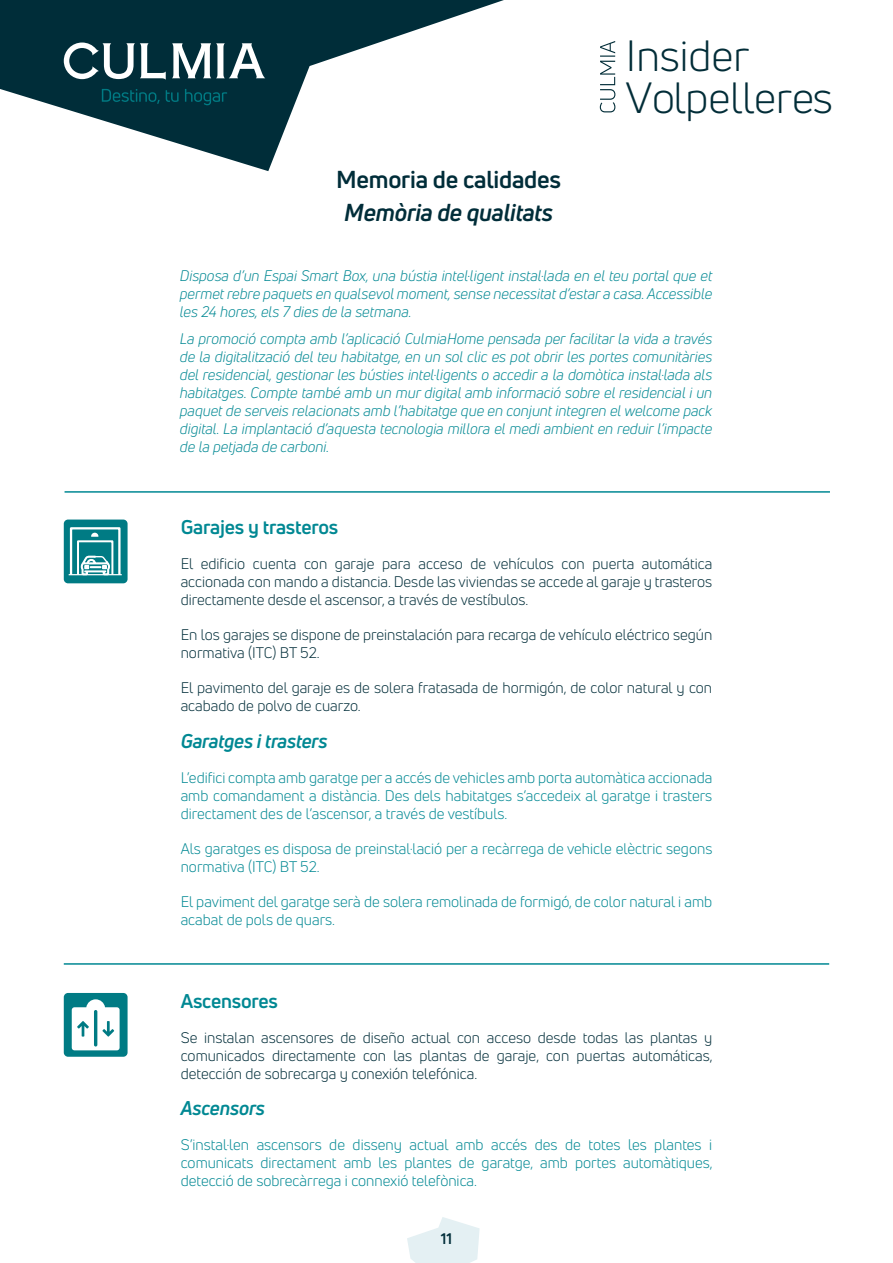
<style>
.page{position:relative;width:893px;height:1263px;background:#fff}
.page>*{position:absolute;margin:0;border:0;box-sizing:border-box;transform-origin:0 0}
.t1{font:42.75px/41.8px "Uni Neue";color:#022d38}
.t2{font:700 24px "Uni Neue";letter-spacing:-.01em;color:#002d39}
.t3{font:italic 700 24px "Uni Neue";letter-spacing:-.01em;color:#002d39}
.t4{font:700 19.5px "Uni Neue";letter-spacing:-.01em;color:#008893}
.t5{font:italic 700 19.5px "Uni Neue";letter-spacing:-.01em;color:#008893}
.t6{font:italic 15px/18px "Uni Neue";color:#008893;text-align:justify}
.t7{font:15px/18px "Uni Neue";color:#008893;text-align:justify}
.t8{font:15px/18px "Uni Neue";color:#002d39;text-align:justify}
.t9{font:700 15px "Uni Neue";color:#002d39}
</style>
<div class="page">
<svg style="left:0;top:0;width:504px;height:171px"></svg>
<svg style="left:407px;top:1217px;width:73px;height:46px"></svg>
<svg style="left:172px;top:43px;width:93px;height:35px"></svg>
<svg style="left:64px;top:43px;width:102px;height:37px"></svg>
<svg style="left:102px;top:89px;width:125px;height:16px;background:#003e49"></svg>
<svg style="left:600px;top:41px;width:15px;height:71px"></svg>
<hr style="left:65px;top:491px;width:765px;height:2px;background:#008893">
<div style="left:64px;top:519px;width:64px;height:64px;background:#007b84;border-radius:4px"></div>
<hr style="left:69px;top:574px;width:53px;height:1px;background:#fff">
<svg style="left:91px;top:533px;width:7px;height:4px"></svg>
<div style="left:77px;top:540px;width:36px;height:36px;border:2px solid #fff"></div>
<div style="left:70px;top:527px;width:51px;height:49px;border:2px solid #fff"></div>
<svg style="left:81px;top:555px;width:29px;height:20px"></svg>
<div style="left:64px;top:993px;width:64px;height:64px;background:#007b84;border-radius:4px"></div>
<svg style="left:72px;top:999px;width:48px;height:51px"></svg>
<hr style="left:64px;top:963px;width:765px;height:2px;background:#008893">
<h2 class="t2" style="left:336px;top:164px;width:226px">Memoria de calidades</h2>
<h2 class="t3" style="left:344px;top:198px;width:210px">Memòria de qualitats</h2>
<h1 class="t1" style="left:626px;top:35px;width:208px">Insider<br>Volpelleres</h1>
<p class="t6" style="left:180px;top:267px;width:534px">Disposa d’un Espai Smart Box, una bústia intel·ligent instal·lada en el teu portal que et permet rebre paquets en qualsevol moment, sense necessitat d’estar a casa. Accessible les 24 hores, els 7 dies de la setmana.</p>
<p class="t6" style="left:180px;top:330px;width:534px">La promoció compta amb l’aplicació CulmiaHome pensada per facilitar la vida a través de la digitalització del teu habitatge, en un sol clic es pot obrir les portes comunitàries del residencial, gestionar les bústies intel·ligents o accedir a la domòtica instal·lada als habitatges. Compte també amb un mur digital amb informació sobre el residencial i un paquet de serveis relacionats amb l’habitatge que en conjunt integren el welcome pack digital. La implantació d’aquesta tecnologia millora el medi ambient en reduir l’impacte de la petjada de carboni.</p>
<h3 class="t4" style="left:181px;top:515px;width:159px">Garajes y trasteros</h3>
<p class="t8" style="left:181px;top:555px;width:533px">El edificio cuenta con garaje para acceso de vehículos con puerta automática accionada con mando a distancia. Desde las viviendas se accede al garaje y trasteros directamente desde el ascensor, a través de vestíbulos.</p>
<p class="t8" style="left:181px;top:626px;width:533px">En los garajes se dispone de preinstalación para recarga de vehículo eléctrico según normativa (ITC) BT 52.</p>
<p class="t8" style="left:181px;top:679px;width:533px">El pavimento del garaje es de solera fratasada de hormigón, de color natural y con acabado de polvo de cuarzo.</p>
<h3 class="t5" style="left:181px;top:728px;width:148px">Garatges i trasters</h3>
<p class="t7" style="left:181px;top:768px;width:533px">L’edifici compta amb garatge per a accés de vehicles amb porta automàtica accionada amb comandament a distància. Des dels habitatges s’accedeix al garatge i trasters directament des de l’ascensor, a través de vestíbuls.</p>
<p class="t7" style="left:181px;top:839px;width:533px">Als garatges es disposa de preinstal·lació per a recàrrega de vehicle elèctric segons normativa (ITC) BT 52.</p>
<p class="t7" style="left:181px;top:892px;width:533px">El paviment del garatge serà de solera remolinada de formigó, de color natural i amb acabat de pols de quars.</p>
<h3 class="t4" style="left:181px;top:988px;width:99px">Ascensores</h3>
<p class="t8" style="left:181px;top:1028px;width:533px">Se instalan ascensores de diseño actual con acceso desde todas las plantas y comunicados directamente con las plantas de garaje, con puertas automáticas, detección de sobrecarga y conexión telefónica.</p>
<h3 class="t5" style="left:181px;top:1096px;width:86px">Ascensors</h3>
<p class="t7" style="left:181px;top:1136px;width:533px">S’instal·len ascensors de disseny actual amb accés des de totes les plantes i comunicats directament amb les plantes de garatge, amb portes automàtiques, detecció de sobrecàrrega i connexió telefònica.</p>
<p class="t9" style="left:441px;top:1229px;width:13px">11</p>
</div>
